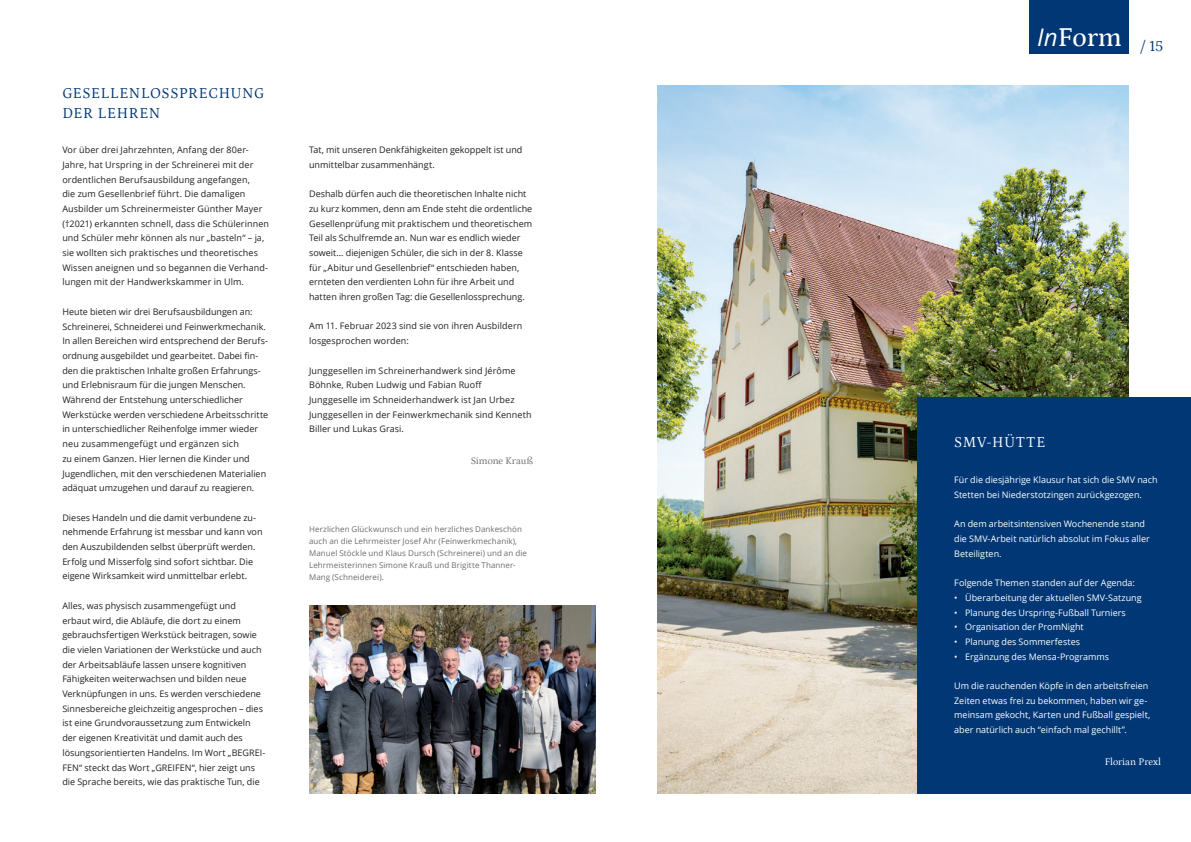
<style>
.page{position:relative;width:1191px;height:842px;background:#fff}
.page>*{position:absolute;margin:0;border:0;box-sizing:border-box;transform-origin:0 0}
.t1{font:500 27.1px "Petrona";color:#fff}
.t2{font:15px/20px "Petrona";letter-spacing:.04em;color:#013775}
.t3{font:15px "Petrona";letter-spacing:.055em;color:#fff}
.t4{font:10px "Petrona";color:#fff}
.t5{font:10px "Petrona";letter-spacing:-.01em;color:#6c6d70}
.t6{font:9px/14.7px "Open Sans";color:#231f20}
.t7{font:9px/14.7px "Open Sans";color:#fff}
.t8{font:8px/12px "Open Sans";letter-spacing:.01em;color:#6c6d70}
.s1{font-family:"Open Sans";font-weight:400;font-style:italic;font-size:24.2px}
</style>
<div class="page">
<div style="left:1029px;top:0;width:99px;height:54px;background:#013775"></div>
<img style="left:309px;top:605px;width:286px;height:189px">
<img style="left:658px;top:85px;width:470px;height:709px">
<div style="left:917px;top:397px;width:274px;height:397px;background:#013775"></div>
<h2 class="t2" style="left:62px;top:82px;width:203px">GESELLENLOSSPRECHUNG<br>DER LEHREN</h2>
<p class="t6" style="left:62px;top:142px;width:208px">Vor über drei Jahrzehnten, Anfang der 80er-Jahre, hat Urspring in der Schreinerei mit der ordentlichen Berufsausbildung angefangen,<br>die zum Gesellenbrief führt. Die damaligen Ausbilder um Schreinermeister Günther Mayer (†2021) erkannten schnell, dass die Schülerinnen und Schüler mehr können als nur „basteln“ – ja, sie wollten sich praktisches und theoretisches Wissen aneignen und so begannen die Verhand&shy;lungen mit der Handwerkskammer in Ulm.</p>
<p class="t6" style="left:62px;top:304px;width:207px">Heute bieten wir drei Berufsausbildungen an:<br>Schreinerei, Schneiderei und Feinwerkmechanik.<br>In allen Bereichen wird entsprechend der Berufs&shy;ordnung ausgebildet und gearbeitet. Dabei fin&shy;den die praktischen Inhalte großen Erfahrungs&shy;und Erlebnisraum für die jungen Menschen.<br>Während der Entstehung unterschiedlicher Werkstücke werden verschiedene Arbeitsschritte in unterschiedlicher Reihenfolge immer wieder neu zusammengefügt und ergänzen sich<br>zu einem Ganzen. Hier lernen die Kinder und Jugendlichen, mit den verschiedenen Materialien adäquat umzugehen und darauf zu reagieren.</p>
<p class="t6" style="left:62px;top:510px;width:202px">Dieses Handeln und die damit verbundene zu&shy;nehmende Erfahrung ist messbar und kann von den Auszubildenden selbst überprüft werden.<br>Erfolg und Misserfolg sind sofort sichtbar. Die eigene Wirksamkeit wird unmittelbar erlebt.</p>
<p class="t6" style="left:62px;top:598px;width:204px">Alles, was physisch zusammengefügt und erbaut wird, die Abläufe, die dort zu einem gebrauchsfertigen Werkstück beitragen, sowie die vielen Variationen der Werkstücke und auch der Arbeitsabläufe lassen unsere kognitiven Fähigkeiten weiterwachsen und bilden neue Verknüpfungen in uns. Es werden verschiedene Sinnesbereiche gleichzeitig angesprochen – dies ist eine Grundvoraussetzung zum Entwickeln der eigenen Kreativität und damit auch des lösungsorientierten Handelns. Im Wort „BEGREI-FEN“ steckt das Wort „GREIFEN“, hier zeigt uns die Sprache bereits, wie das praktische Tun, die</p>
<p class="t6" style="left:309px;top:142px;width:215px">Tat, mit unseren Denkfähigkeiten gekoppelt ist und unmittelbar zusammenhängt.</p>
<p class="t6" style="left:309px;top:186px;width:225px">Deshalb dürfen auch die theoretischen Inhalte nicht zu kurz kommen, denn am Ende steht die ordentliche Gesellenprüfung mit praktischem und theoretischem Teil als Schulfremde an. Nun war es endlich wieder soweit… diejenigen Schüler, die sich in der 8. Klasse für „Abitur und Gesellenbrief“ entschieden haben, ernteten den verdienten Lohn für ihre Arbeit und hatten ihren großen Tag: die Gesellenlossprechung.</p>
<p class="t6" style="left:309px;top:319px;width:215px">Am 11. Februar 2023 sind sie von ihren Ausbildern losgesprochen worden:</p>
<p class="t6" style="left:309px;top:363px;width:224px">Junggesellen im Schreinerhandwerk sind Jérôme Böhnke, Ruben Ludwig und Fabian Ruoff Junggeselle im Schneiderhandwerk ist Jan Urbez Junggesellen in der Feinwerkmechanik sind Kenneth Biller und Lukas Grasi.</p>
<p class="t5" style="left:471px;top:453px;width:64px">Simone Krauß</p>
<p class="t8" style="left:309px;top:522px;width:219px">Herzlichen Glückwunsch und ein herzliches Dankeschön auch an die Lehrmeister Josef Ahr (Feinwerkmechanik), Manuel Stöckle und Klaus Dursch (Schreinerei) und an die Lehrmeisterinnen Simone Krauß und Brigitte Thanner-Mang (Schneiderei).</p>
<h1 class="t1" style="left:1037px;top:16px;width:86px"><span class="s1">In</span>Form</h1>
<h2 class="t2" style="left:1140px;top:35px;width:25px">/ 15</h2>
<h2 class="t3" style="left:954px;top:430px;width:93px">SMV-HÜTTE</h2>
<p class="t7" style="left:954px;top:472px;width:205px">Für die diesjährige Klausur hat sich die SMV nach<br>Stetten bei Niederstotzingen zurückgezogen.</p>
<p class="t7" style="left:954px;top:516px;width:197px">An dem arbeitsintensiven Wochenende stand die SMV-Arbeit natürlich absolut im Fokus aller<br>Beteiligten.</p>
<p class="t7" style="left:954px;top:575px;width:182px">Folgende Themen standen auf der Agenda:</p>
<p class="t7" style="left:954px;top:590px;width:189px">• Überarbeitung der aktuellen SMV-Satzung</p>
<p class="t7" style="left:954px;top:605px;width:173px">• Planung des Urspring-Fußball Turniers</p>
<p class="t7" style="left:954px;top:619px;width:131px">• Organisation der PromNight</p>
<p class="t7" style="left:954px;top:634px;width:127px">• Planung des Sommerfestes</p>
<p class="t7" style="left:954px;top:649px;width:157px">• Ergänzung des Mensa-Programms</p>
<p class="t7" style="left:954px;top:678px;width:197px">Um die rauchenden Köpfe in den arbeitsfreien Zeiten etwas frei zu bekommen, haben wir ge&shy;meinsam gekocht, Karten und Fußball gespielt, aber natürlich auch “einfach mal gechillt”.</p>
<p class="t4" style="left:1105px;top:754px;width:58px">Florian Prexl</p>
</div>
